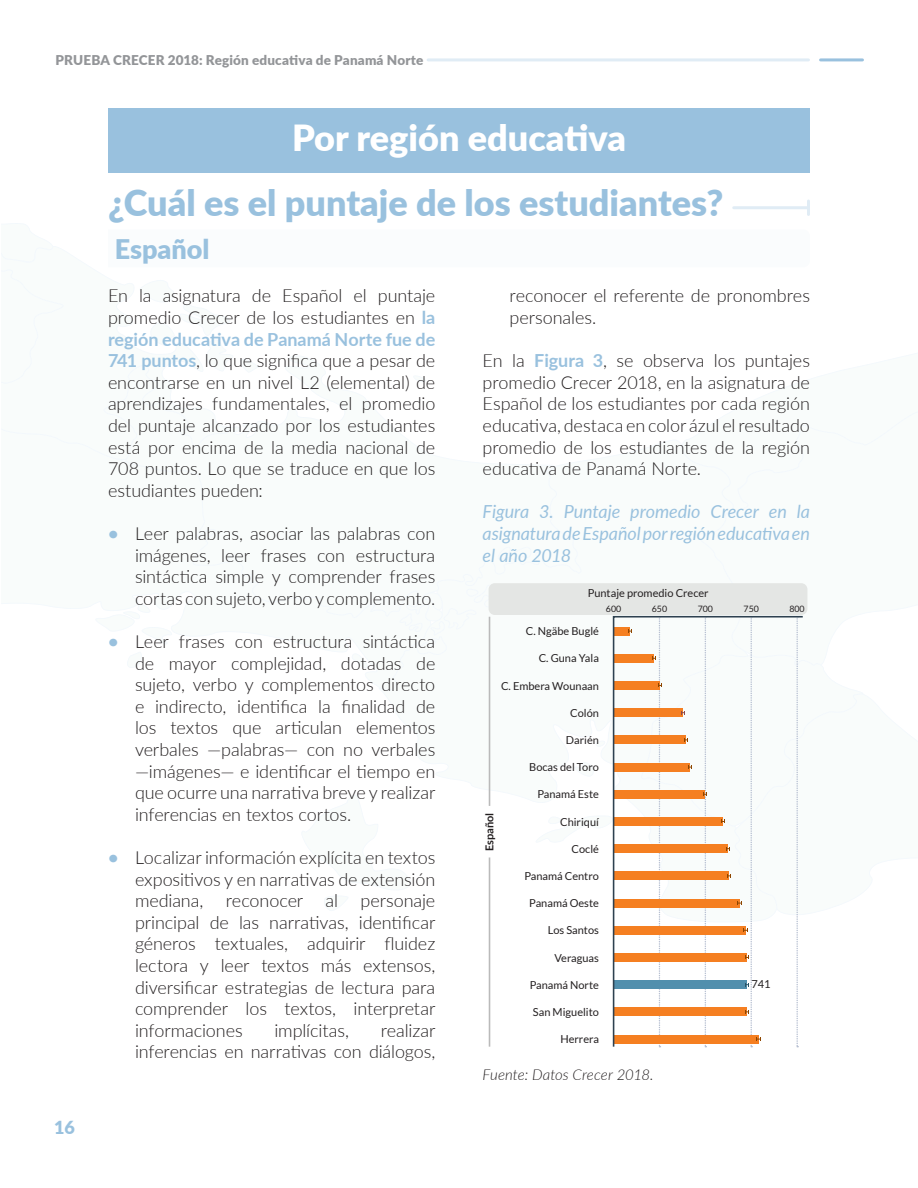
<style>
.page{position:relative;width:918px;height:1188px;background:#fff}
.page>*{position:absolute;margin:0;border:0;box-sizing:border-box;transform-origin:0 0}
.Títulos{font:900 36px "Lato";color:#99c1de}
.Áreas{font:900 36px "Lato";color:#fff}
.Materias{font:900 27px "Lato";color:#99c1de}
.Cuerpos_de_texto_2_c{font:300 18px/21.6px "Lato";letter-spacing:-.005em;color:#231f20;text-align:justify}
.Figuras{font:italic 18px/21.6px "Lato";letter-spacing:-.005em;color:#99c1de;text-align:justify}
.t1{font:900 18px "Lato";color:#99c1de}
.Fuentes_Tablas_figur{font:italic 300 15px "Lato";color:#231f20}
.t2{font:900 13.5px "Lato";letter-spacing:.01em;color:#939598}
.t3{font:10.95px "Lato";color:#231f20}
.t4{font:700 10.95px "Lato";color:#231f20}
.t5{font:8.85px "Lato";color:#231f20}
.s1{font-weight:700;color:#99c1de}
</style>
<div class="page">
<hr style="left:428px;top:58px;width:380px;height:3px;background:#e0ecf5">
<hr style="left:821px;top:58px;width:41px;height:3px;background:#99c1de">
<svg style="left:697px;top:391px;width:220px;height:225px"></svg>
<svg style="left:400px;top:622px;width:91px;height:33px"></svg>
<svg style="left:121px;top:356px;width:460px;height:266px"></svg>
<svg style="left:66px;top:252px;width:163px;height:208px"></svg>
<svg style="left:139px;top:280px;width:95px;height:92px"></svg>
<svg style="left:240px;top:358px;width:21px;height:16px"></svg>
<svg style="left:97px;top:604px;width:75px;height:40px"></svg>
<svg style="left:302px;top:795px;width:109px;height:116px"></svg>
<svg style="left:413px;top:375px;width:13px;height:7px"></svg>
<hr style="left:734px;top:206px;width:75px;height:3px;background:#e0ecf5">
<svg style="left:807px;top:201px;width:3px;height:13px"></svg>
<div style="left:489px;top:583px;width:318px;height:32px;background:#e4e6e4;border-radius:6px"></div>
<svg style="left:612px;top:615px;width:192px;height:433px"></svg>
<hr style="left:489px;top:617px;width:1px;height:189px;background:#bababa">
<hr style="left:489px;top:857px;width:1px;height:190px;background:#bababa">
<div style="left:108px;top:108px;width:702px;height:65px;background:#99c1de"></div>
<svg style="left:108px;top:252px;width:121px;height:15px"></svg>
<p class="t2" style="left:56px;top:50px;width:369px">PRUEBA CRECER 2018: Región educativa de Panamá Norte</p>
<p class="Áreas" style="left:292px;top:111px;width:335px">Por región educativa</p>
<p class="Títulos" style="left:108px;top:176px;width:617px">¿Cuál es el puntaje de los estudiantes?</p>
<p class="t1" style="left:54px;top:1114px;width:22px">16</p>
<p class="Materias" style="left:115px;top:229px;width:96px">Español</p>
<p class="Cuerpos_de_texto_2_c" style="left:108px;top:284px;width:329px">En la asignatura de Español el puntaje promedio Crecer de los estudiantes en <span class="s1">la región educativa de Panamá Norte fue de 741 puntos</span>, lo que significa que a pesar de encontrarse en un nivel L2 (elemental) de aprendizajes fundamentales, el promedio del puntaje alcanzado por los estudiantes está por encima de la media nacional de 708 puntos. Lo que se traduce en que los estudiantes pueden:</p>
<p class="Cuerpos_de_texto_2_c" style="left:135px;top:522px;width:302px;text-indent:-27px"><span class="s1">•</span> Leer palabras, asociar las palabras con imágenes, leer frases con estructura sintáctica simple y comprender frases cortas con sujeto, verbo y complemento.</p>
<p class="Cuerpos_de_texto_2_c" style="left:135px;top:630px;width:302px;text-indent:-27px"><span class="s1">•</span> Leer frases con estructura sintáctica de mayor complejidad, dotadas de sujeto, verbo y complementos directo e indirecto, identifica la finalidad de los textos que articulan elementos verbales —palabras— con no verbales —imágenes— e identificar el tiempo en que ocurre una narrativa breve y realizar inferencias en textos cortos.</p>
<p class="Cuerpos_de_texto_2_c" style="left:135px;top:846px;width:302px;text-indent:-27px"><span class="s1">•</span> Localizar información explícita en textos expositivos y en narrativas de extensión mediana, reconocer al personaje principal de las narrativas, identificar géneros textuales, adquirir fluidez lectora y leer textos más extensos, diversificar estrategias de lectura para comprender los textos, interpretar informaciones</p>
<p class="Cuerpos_de_texto_2_c" style="left:135px;top:1019px;width:302px;text-align:right">realizar<br>inferencias en narrativas con diálogos,</p>
<p class="Cuerpos_de_texto_2_c" style="left:275px;top:1019px;width:76px">implícitas,</p>
<p class="Cuerpos_de_texto_2_c" style="left:510px;top:284px;width:302px">reconocer el referente de pronombres personales.</p>
<p class="Cuerpos_de_texto_2_c" style="left:483px;top:349px;width:329px">En la <span class="s1">Figura 3</span>, se observa los puntajes promedio Crecer 2018, en la asignatura de Español de los estudiantes por cada región educativa, destaca en color ázul el resultado promedio de los estudiantes de la región educativa de Panamá Norte.</p>
<p class="Figuras" style="left:483px;top:500px;width:329px">Figura 3. Puntaje promedio Crecer en la asignatura de Español por región educativa en el año 2018</p>
<p class="t3" style="left:588px;top:587px;width:123px">Puntaje promedio Crecer</p>
<p class="t5" style="left:606px;top:604px;width:17px">600</p>
<p class="t5" style="left:652px;top:604px;width:17px">650</p>
<p class="t5" style="left:698px;top:604px;width:17px">700</p>
<p class="t5" style="left:744px;top:604px;width:17px">750</p>
<p class="t5" style="left:789px;top:604px;width:17px">800</p>
<p class="t3" style="left:526px;top:625px;width:75px">C. Ngäbe Buglé</p>
<p class="t3" style="left:539px;top:652px;width:62px">C. Guna Yala</p>
<p class="t3" style="left:501px;top:679px;width:99px">C. Embera Wounaan</p>
<p class="t3" style="left:570px;top:707px;width:30px">Colón</p>
<p class="t3" style="left:566px;top:734px;width:35px">Darién</p>
<p class="t3" style="left:529px;top:761px;width:71px">Bocas del Toro</p>
<p class="t4" style="left:483px;top:851px;width:40px;rotate:-90deg">Español</p>
<p class="t3" style="left:537px;top:788px;width:63px">Panamá Este</p>
<p class="t3" style="left:560px;top:815px;width:40px">Chiriquí</p>
<p class="t3" style="left:572px;top:843px;width:29px">Coclé</p>
<p class="t3" style="left:524px;top:870px;width:76px">Panamá Centro</p>
<p class="t3" style="left:529px;top:897px;width:71px">Panamá Oeste</p>
<p class="t3" style="left:548px;top:924px;width:53px">Los Santos</p>
<p class="t3" style="left:554px;top:951px;width:46px">Veraguas</p>
<p class="t3" style="left:530px;top:979px;width:71px">Panamá Norte</p>
<p class="t3" style="left:533px;top:1006px;width:67px">San Miguelito</p>
<p class="t3" style="left:560px;top:1033px;width:40px">Herrera</p>
<p class="Fuentes_Tablas_figur" style="left:483px;top:1064px;width:172px">Fuente: Datos Crecer 2018.</p>
<p class="t3" style="left:751px;top:978px;width:21px">741</p>
</div>
